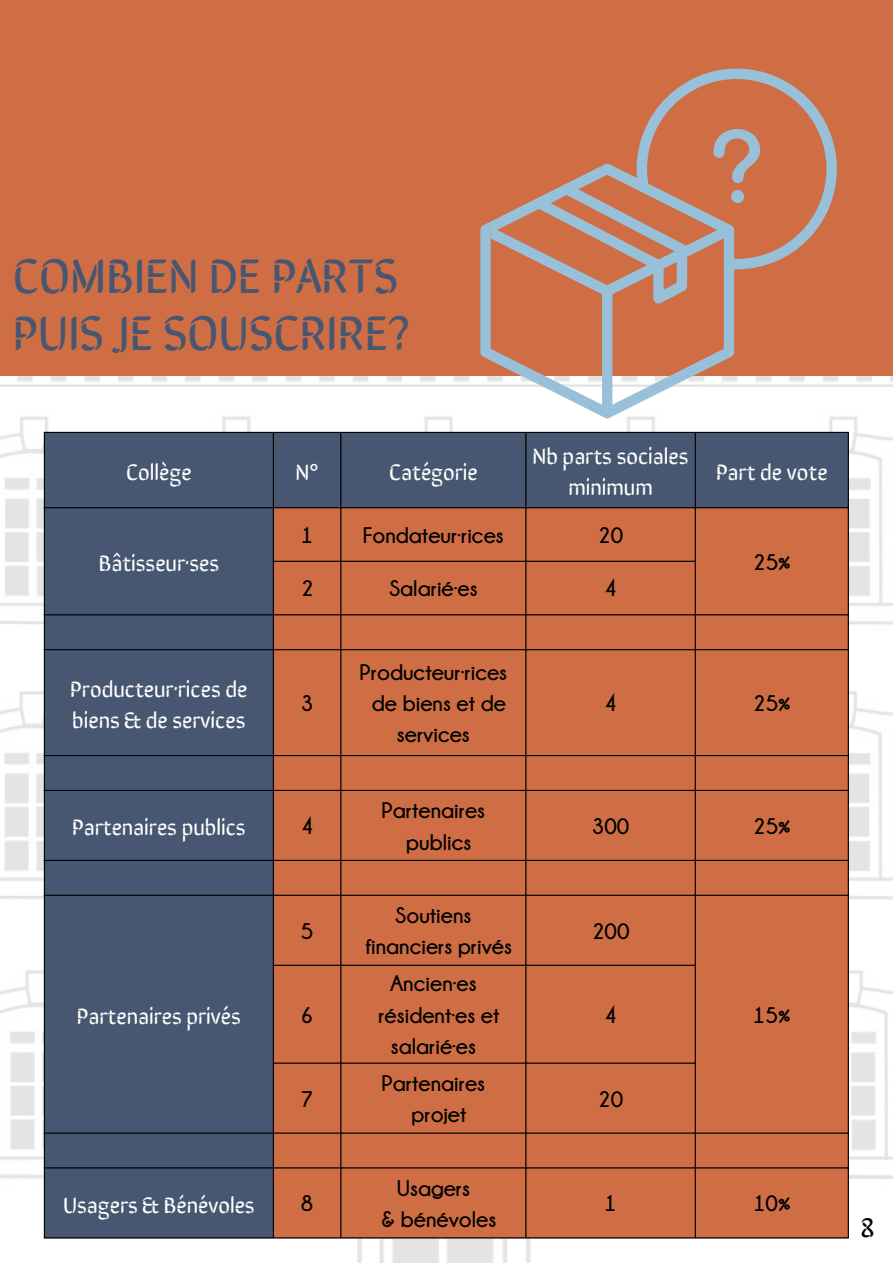
<style>
.page{position:relative;width:893px;height:1264px;background:#fff}
.page>*{position:absolute;margin:0;border:0;box-sizing:border-box;transform-origin:0 0}
.t1{font:48.75px "Sirin Stencil";color:#475671}
.t2{font:27px "Sirin Stencil";color:#000}
.t3{font:700 22.5px/31.5px "Champagne Limousines";color:#000;text-align:center}
.t4{font:22.5px/31.5px "Sirin Stencil";color:#fff;text-align:center}
</style>
<div class="page">
<img style="left:0;top:376px;width:892px;height:886px">
<div style="left:0;top:0;width:892px;height:376px;background:#cf6e44"></div>
<svg style="left:480px;top:69px;width:356px;height:349px"></svg>
<svg style="left:731px;top:225px;width:4px;height:5px"></svg>
<svg style="left:480px;top:225px;width:10px;height:13px"></svg>
<svg style="left:713px;top:129px;width:47px;height:74px"></svg>
<div style="left:45px;top:433px;width:802px;height:804px;background:#475671"></div>
<div style="left:274px;top:508px;width:573px;height:729px;background:#cf6e44"></div>
<hr style="left:44px;top:433px;width:1px;height:804px;background:#000">
<hr style="left:273px;top:433px;width:1px;height:804px;background:#000">
<hr style="left:340px;top:433px;width:1px;height:804px;background:#000">
<hr style="left:525px;top:433px;width:1px;height:804px;background:#000">
<hr style="left:694px;top:433px;width:1px;height:804px;background:#000">
<hr style="left:847px;top:433px;width:1px;height:804px;background:#000">
<hr style="left:44px;top:432px;width:804px;height:1px;background:#000">
<hr style="left:44px;top:507px;width:804px;height:1px;background:#000">
<hr style="left:273px;top:560px;width:422px;height:2px;background:#000">
<hr style="left:44px;top:614px;width:804px;height:1px;background:#000">
<hr style="left:44px;top:649px;width:804px;height:1px;background:#000">
<hr style="left:44px;top:755px;width:804px;height:1px;background:#000">
<hr style="left:44px;top:789px;width:804px;height:2px;background:#000">
<hr style="left:44px;top:859px;width:804px;height:2px;background:#000">
<hr style="left:44px;top:894px;width:804px;height:1px;background:#000">
<hr style="left:273px;top:964px;width:422px;height:1px;background:#000">
<hr style="left:273px;top:1062px;width:422px;height:1px;background:#000">
<hr style="left:44px;top:1132px;width:804px;height:1px;background:#000">
<hr style="left:44px;top:1167px;width:804px;height:1px;background:#000">
<hr style="left:44px;top:1237px;width:804px;height:1px;background:#000">
<p class="t1" style="left:13px;top:236px;width:387px">COMBIEN DE PARTS</p>
<p class="t1" style="left:13px;top:293px;width:397px">PUIS JE SOUSCRIRE?</p>
<p class="t4" style="left:126px;top:454px;width:67px">Collège</p>
<p class="t4" style="left:295px;top:454px;width:25px">N°</p>
<p class="t4" style="left:389px;top:454px;width:90px">Catégorie</p>
<p class="t4" style="left:532px;top:438px;width:157px">Nb parts sociales minimum</p>
<p class="t4" style="left:99px;top:545px;width:122px">Bâtisseur·ses</p>
<p class="t3" style="left:301px;top:519px;width:14px">1</p>
<p class="t3" style="left:363px;top:519px;width:142px">Fondateur·rices</p>
<p class="t3" style="left:598px;top:519px;width:27px">20</p>
<p class="t3" style="left:300px;top:572px;width:14px">2</p>
<p class="t3" style="left:389px;top:572px;width:90px">Salarié·es</p>
<p class="t3" style="left:604px;top:572px;width:14px">4</p>
<p class="t4" style="left:716px;top:454px;width:113px">Part de vote</p>
<p class="t3" style="left:752px;top:545px;width:39px">25%</p>
<p class="t4" style="left:70px;top:671px;width:179px;text-align:left">Producteur·rices de biens &amp; de services</p>
<p class="t3" style="left:301px;top:687px;width:14px">3</p>
<p class="t4" style="left:72px;top:809px;width:175px">Partenaires publics</p>
<p class="t3" style="left:301px;top:809px;width:14px">4</p>
<p class="t3" style="left:301px;top:914px;width:14px">5</p>
<p class="t3" style="left:359px;top:655px;width:149px">Producteur·rices</p>
<p class="t3" style="left:372px;top:687px;width:136px">de biens et de services</p>
<p class="t3" style="left:604px;top:687px;width:14px">4</p>
<p class="t3" style="left:752px;top:687px;width:39px">25%</p>
<p class="t3" style="left:381px;top:794px;width:105px">Partenaires</p>
<p class="t3" style="left:406px;top:825px;width:67px">publics</p>
<p class="t3" style="left:395px;top:898px;width:78px">Soutiens</p>
<p class="t3" style="left:366px;top:930px;width:148px">financiers privés</p>
<p class="t3" style="left:591px;top:809px;width:39px">300</p>
<p class="t3" style="left:752px;top:809px;width:39px">25%</p>
<p class="t3" style="left:591px;top:914px;width:39px">200</p>
<p class="t4" style="left:77px;top:998px;width:165px">Partenaires privés</p>
<p class="t3" style="left:390px;top:966px;width:88px">Ancien·es</p>
<p class="t3" style="left:378px;top:998px;width:123px">résident·es et salarié·es</p>
<p class="t3" style="left:604px;top:998px;width:14px">4</p>
<p class="t3" style="left:301px;top:998px;width:14px">6</p>
<p class="t3" style="left:752px;top:998px;width:39px">15%</p>
<p class="t3" style="left:301px;top:1082px;width:14px">7</p>
<p class="t3" style="left:381px;top:1066px;width:105px">Partenaires</p>
<p class="t3" style="left:411px;top:1098px;width:56px">projet</p>
<p class="t3" style="left:598px;top:1082px;width:27px">20</p>
<p class="t4" style="left:63px;top:1187px;width:193px">Usagers &amp; Bénévoles</p>
<p class="t3" style="left:301px;top:1187px;width:14px">8</p>
<p class="t3" style="left:396px;top:1171px;width:75px">Usagers</p>
<p class="t3" style="left:381px;top:1202px;width:116px">&amp; bénévoles</p>
<p class="t3" style="left:604px;top:1187px;width:14px">1</p>
<p class="t3" style="left:753px;top:1187px;width:39px">10%</p>
<p class="t2" style="left:860px;top:1205px;width:16px">8</p>
</div>
